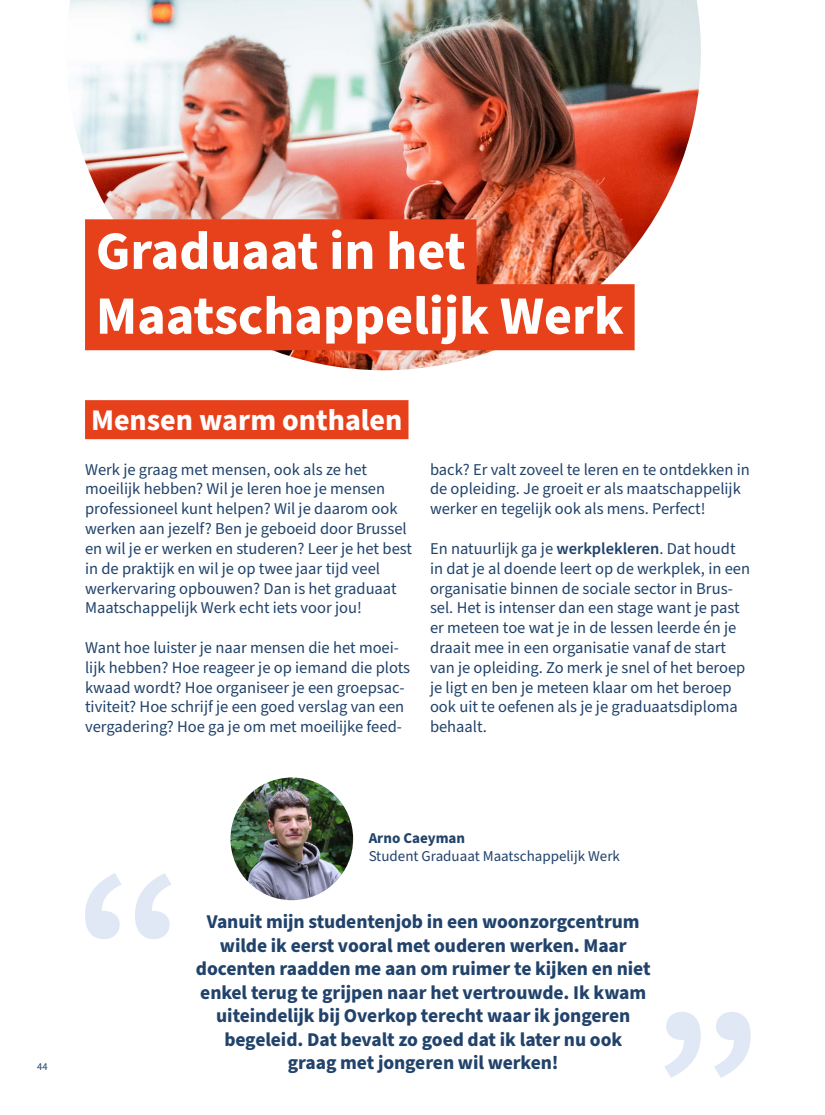
<style>
.page{position:relative;width:825px;height:1115px;background:#fff}
.page>*{position:absolute;margin:0;border:0;box-sizing:border-box;transform-origin:0 0}
.t1{font:700 54px/64.8px "Source Sans Pro";color:#fff}
.t2{font:700 30px "Source Sans Pro";color:#fff}
.t3{font:700 19.5px/23.4px "Source Sans Pro";letter-spacing:-.005em;color:#21436b;text-align:center}
.t4{font:16.5px/19.8px "Source Sans Pro";color:#21436b}
.t5{font:15px "Source Sans Pro";color:#21436b}
.t6{font:700 15px "Source Sans Pro";color:#21436b}
.t7{font:10.5px "Source Sans Pro";color:#21436b}
.s1{font-weight:600}
</style>
<div class="page">
<img style="left:69px;top:0;width:632px;height:370px">
<div style="left:85px;top:219px;width:392px;height:66px;background:#e7411c"></div>
<div style="left:85px;top:284px;width:550px;height:66px;background:#e7411c"></div>
<svg style="left:85px;top:873px;width:86px;height:65px"></svg>
<svg style="left:664px;top:1012px;width:87px;height:65px"></svg>
<div style="left:85px;top:400px;width:323px;height:39px;background:#e7411c"></div>
<img style="left:230px;top:777px;width:123px;height:122px;border-radius:61px">
<h1 class="t1" style="left:96px;top:220px;width:529px">Graduaat in het<br>Maatschappelijk Werk</h1>
<h2 class="t2" style="left:91px;top:399px;width:313px">Mensen warm onthalen</h2>
<p class="t4" style="left:85px;top:459px;width:328px">Werk je graag met mensen, ook als ze het moeilijk hebben? Wil je leren hoe je mensen professioneel kunt helpen? Wil je daarom ook werken aan jezelf? Ben je geboeid door Brussel en wil je er werken en studeren? Leer je het best in de praktijk en wil je op twee jaar tijd veel werkervaring opbouwen? Dan is het graduaat Maatschappelijk Werk echt iets voor jou!</p>
<p class="t4" style="left:85px;top:638px;width:326px">Want hoe luister je naar mensen die het moei&shy;lijk hebben? Hoe reageer je op iemand die plots kwaad wordt? Hoe organiseer je een groepsac&shy;tiviteit? Hoe schrijf je een goed verslag van een vergadering? Hoe ga je om met moeilijke feed-</p>
<p class="t4" style="left:430px;top:459px;width:321px">back? Er valt zoveel te leren en te ontdekken in de opleiding. Je groeit er als maatschappelijk werker en tegelijk ook als mens. Perfect!</p>
<p class="t4" style="left:430px;top:539px;width:322px">En natuurlijk ga je <span class="s1">werkplekleren</span>. Dat houdt in dat je al doende leert op de werkplek, in een organisatie binnen de sociale sector in Brus&shy;sel. Het is intenser dan een stage want je past er meteen toe wat je in de lessen leerde én je draait mee in een organisatie vanaf de start van je opleiding. Zo merk je snel of het beroep je ligt en ben je meteen klaar om het beroep ook uit te oefenen als je je graduaatsdiploma behaalt.</p>
<p class="t7" style="left:37px;top:1059px;width:12px">44</p>
<p class="t6" style="left:369px;top:827px;width:98px">Arno Caeyman</p>
<p class="t5" style="left:369px;top:845px;width:253px">Student Graduaat Maatschappelijk Werk</p>
<p class="t3" style="left:196px;top:910px;width:456px">Vanuit mijn studentenjob in een woonzorgcentrum wilde ik eerst vooral met ouderen werken. Maar docenten raadden me aan om ruimer te kijken en niet enkel terug te grijpen naar het vertrouwde. Ik kwam uiteindelijk bij Overkop terecht waar ik jongeren begeleid. Dat bevalt zo goed dat ik later nu ook<br>graag met jongeren wil werken!</p>
</div>
